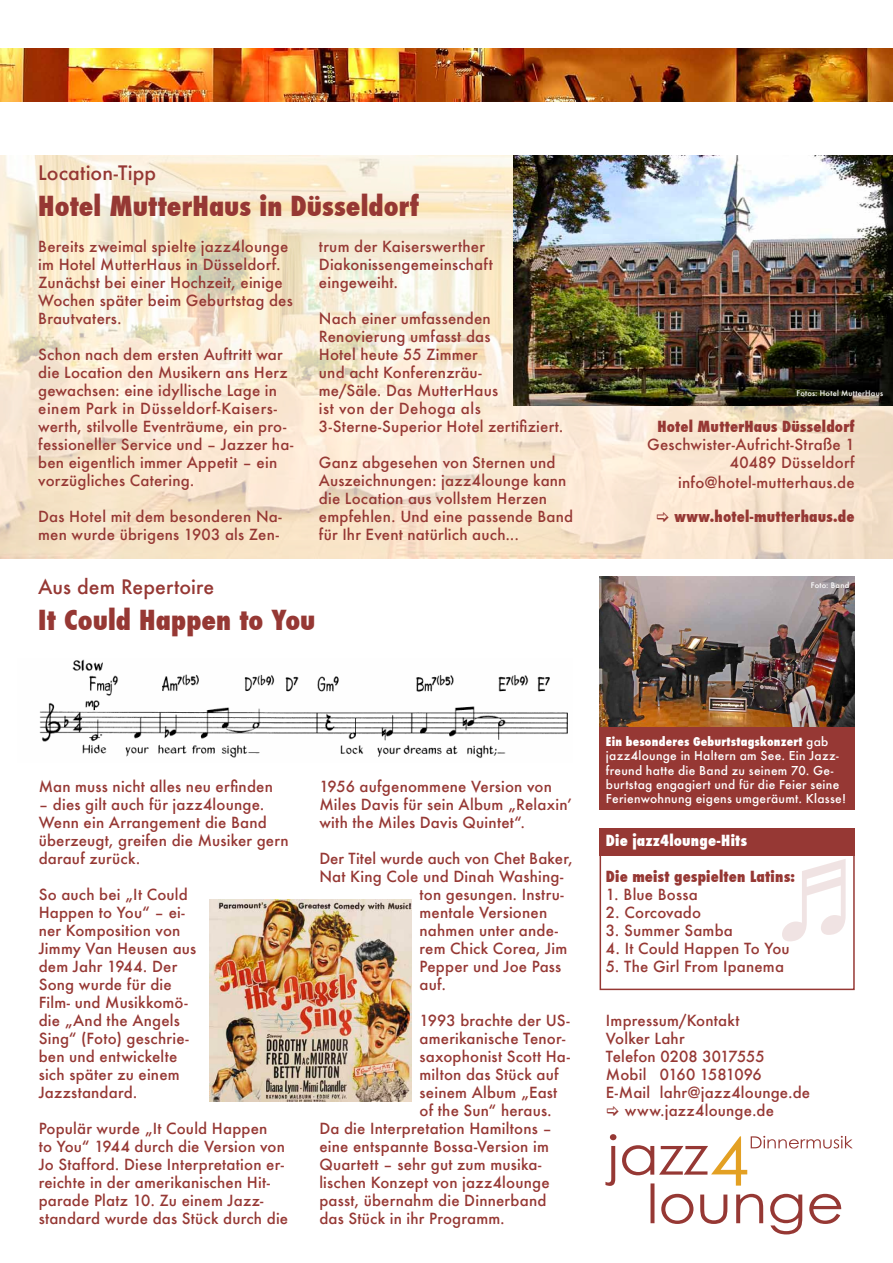
<style>
.page{position:relative;width:893px;height:1263px;background:#fff}
.page>*{position:absolute;margin:0;border:0;box-sizing:border-box;transform-origin:0 0}
.t1{font:800 condensed 27px "Futura";color:#963834}
.t2{font:500 19.5px "Futura";letter-spacing:.005em;color:#963834}
.t3{font:500 15px/18px "Futura";letter-spacing:.015em;color:#963834}
.t4{font:800 condensed 15px "Futura";letter-spacing:.01em;color:#963834}
.t5{font:800 condensed 15px "Futura";letter-spacing:.01em;color:#fff}
.t6{font:500 15px "Futura";letter-spacing:-.005em;color:#963834}
.t7{font:500 12px/14.4px "Futura";letter-spacing:.02em;color:#fff}
.t8{font:500 7.5px "Futura";letter-spacing:.03em;color:#fff}
.s1{font-weight:800;font-stretch:condensed}
</style>
<div class="page">
<svg style="left:605px;top:1134px;width:248px;height:100px"></svg>
<img style="left:0;top:155px;width:893px;height:403px">
<img style="left:513px;top:156px;width:380px;height:249px">
<div style="left:600px;top:727px;width:255px;height:83px;background:#963834"></div>
<img style="left:600px;top:576px;width:255px;height:151px">
<img style="left:0;top:48px;width:893px;height:53px">
<img style="left:209px;top:900px;width:202px;height:201px">
<div style="left:600px;top:829px;width:255px;height:161px;background:#fff;border:2px solid #963834"></div>
<div style="left:599px;top:828px;width:256px;height:27px;background:#963834"></div>
<img style="left:39px;top:659px;width:529px;height:100px">
<svg style="left:782px;top:859px;width:64px;height:82px"></svg>
<svg style="left:657px;top:512px;width:12px;height:10px"></svg>
<h2 class="t2" style="left:38px;top:159px;width:119px">Location-Tipp</h2>
<h1 class="t1" style="left:38px;top:188px;width:382px">Hotel MutterHaus in Düsseldorf</h1>
<p class="t3" style="left:38px;top:237px;width:256px">Bereits zweimal spielte jazz4lounge im Hotel MutterHaus in Düsseldorf.<br>Zunächst bei einer Hochzeit, einige<br>Wochen später beim Geburtstag des<br>Brautvaters.</p>
<p class="t3" style="left:38px;top:345px;width:257px">Schon nach dem ersten Auftritt war die Location den Musikern ans Herz gewachsen: eine idyllische Lage in einem Park in Düsseldorf-Kaisers&shy;werth, stilvolle Eventräume, ein pro&shy;fessioneller Service und – Jazzer ha&shy;ben eigentlich immer Appetit – ein vorzügliches Catering.</p>
<p class="t3" style="left:38px;top:507px;width:245px">Das Hotel mit dem besonderen Na&shy;men wurde übrigens 1903 als Zen-</p>
<p class="t3" style="left:319px;top:237px;width:175px">trum der Kaiserswerther<br>Diakonissengemeinschaft eingeweiht.</p>
<p class="t3" style="left:319px;top:309px;width:246px">Nach einer umfassenden<br>Renovierung umfasst das<br>Hotel heute 55 Zimmer<br>und acht Konferenzräu-<br>me/Säle. Das MutterHaus<br>ist von der Dehoga als<br>3-Sterne-Superior Hotel zertifiziert.</p>
<p class="t3" style="left:319px;top:453px;width:256px">Ganz abgesehen von Sternen und Auszeichnungen: jazz4lounge kann die Location aus vollstem Herzen empfehlen. Und eine passende Band für Ihr Event natürlich auch...</p>
<h2 class="t2" style="left:38px;top:573px;width:177px">Aus dem Repertoire</h2>
<h1 class="t1" style="left:38px;top:602px;width:279px">It Could Happen to You</h1>
<p class="t8" style="left:796px;top:388px;width:88px">Fotos: Hotel MutterHaus</p>
<p class="t4" style="left:657px;top:416px;width:199px">Hotel MutterHaus Düsseldorf</p>
<p class="t3" style="left:647px;top:435px;width:209px;text-align:right">Geschwister-Aufricht-Straße 1<br>40489 Düsseldorf</p>
<p class="t3" style="left:678px;top:473px;width:178px">info@hotel-mutterhaus.de</p>
<p class="t4" style="left:674px;top:506px;width:182px">www.hotel-mutterhaus.de</p>
<p class="t8" style="left:811px;top:580px;width:40px">Foto: Band</p>
<p class="t3" style="left:39px;top:777px;width:236px">Man muss nicht alles neu erfinden</p>
<p class="t3" style="left:39px;top:795px;width:251px">– dies gilt auch für jazz4lounge.<br>Wenn ein Arrangement die Band überzeugt, greifen die Musiker gern darauf zurück.</p>
<p class="t3" style="left:39px;top:885px;width:159px">So auch bei „It Could<br>Happen to You“ – ei&shy;ner Komposition von<br>Jimmy Van Heusen aus dem Jahr 1944. Der<br>Song wurde für die<br>Film- und Musikkomö&shy;die „And the Angels<br>Sing“ (Foto) geschrie&shy;ben und entwickelte sich später zu einem<br>Jazzstandard.</p>
<p class="t3" style="left:39px;top:1119px;width:251px">Populär wurde „It Could Happen<br>to You“ 1944 durch die Version von Jo Stafford. Diese Interpretation er&shy;reichte in der amerikanischen Hit&shy;parade Platz 10. Zu einem Jazz&shy;standard wurde das Stück durch die</p>
<p class="t3" style="left:319px;top:777px;width:254px">1956 aufgenommene Version von<br>Miles Davis für sein Album „Relaxin’ with the Miles Davis Quintet“.</p>
<p class="t3" style="left:319px;top:849px;width:255px">Der Titel wurde auch von Chet Baker,</p>
<p class="t3" style="left:319px;top:867px;width:246px">Nat King Cole und Dinah Washing-</p>
<p class="t3" style="left:420px;top:885px;width:146px">ton gesungen. Instru-</p>
<p class="t3" style="left:420px;top:903px;width:129px">mentale Versionen</p>
<p class="t3" style="left:420px;top:921px;width:140px">nahmen unter ande-</p>
<p class="t3" style="left:420px;top:939px;width:149px">rem Chick Corea, Jim</p>
<p class="t3" style="left:420px;top:957px;width:143px">Pepper und Joe Pass</p>
<p class="t3" style="left:420px;top:975px;width:28px">auf.</p>
<p class="t3" style="left:420px;top:1011px;width:152px">1993 brachte der US-</p>
<p class="t3" style="left:420px;top:1029px;width:147px">amerikanische Tenor-</p>
<p class="t3" style="left:420px;top:1047px;width:152px">saxophonist Scott Ha-</p>
<p class="t3" style="left:420px;top:1065px;width:140px">milton das Stück auf</p>
<p class="t3" style="left:420px;top:1083px;width:139px">seinem Album „East</p>
<p class="t3" style="left:420px;top:1101px;width:134px">of the Sun“ heraus.</p>
<p class="t3" style="left:319px;top:1119px;width:234px">Da die Interpretation Hamiltons –</p>
<p class="t3" style="left:319px;top:1137px;width:231px">eine entspannte Bossa-Version im</p>
<p class="t3" style="left:319px;top:1155px;width:224px">Quartett – sehr gut zum musika-</p>
<p class="t3" style="left:319px;top:1173px;width:232px">lischen Konzept von jazz4lounge</p>
<p class="t3" style="left:319px;top:1191px;width:229px">passt, übernahm die Dinnerband</p>
<p class="t3" style="left:319px;top:1209px;width:187px">das Stück in ihr Programm.</p>
<p class="t7" style="left:606px;top:734px;width:242px"><span class="s1">Ein besonderes Geburtstagskonzert</span> gab jazz4lounge in Haltern am See. Ein Jazz&shy;freund hatte die Band zu seinem 70. Ge&shy;burtstag engagiert und für die Feier seine Ferienwohnung eigens umgeräumt. Klasse!</p>
<p class="t5" style="left:606px;top:830px;width:143px">Die jazz4lounge-Hits</p>
<p class="t4" style="left:606px;top:866px;width:191px">Die meist gespielten Latins:</p>
<p class="t3" style="left:606px;top:885px;width:93px">1. Blue Bossa</p>
<p class="t3" style="left:606px;top:903px;width:97px">2. Corcovado</p>
<p class="t3" style="left:606px;top:921px;width:128px">3. Summer Samba</p>
<p class="t3" style="left:606px;top:939px;width:185px">4. It Could Happen To You</p>
<p class="t3" style="left:606px;top:957px;width:180px">5. The Girl From Ipanema</p>
<p class="t3" style="left:606px;top:1011px;width:135px">Impressum/Kontakt</p>
<p class="t3" style="left:606px;top:1029px;width:80px">Volker Lahr</p>
<p class="t3" style="left:606px;top:1047px;width:160px">Telefon 0208 3017555</p>
<p class="t6" style="left:606px;top:1064px;width:157px">Mobil 0160 1581096</p>
<p class="t3" style="left:606px;top:1083px;width:206px">E-Mail lahr@jazz4lounge.de</p>
<p class="t3" style="left:625px;top:1101px;width:151px">www.jazz4lounge.de</p>
</div>
